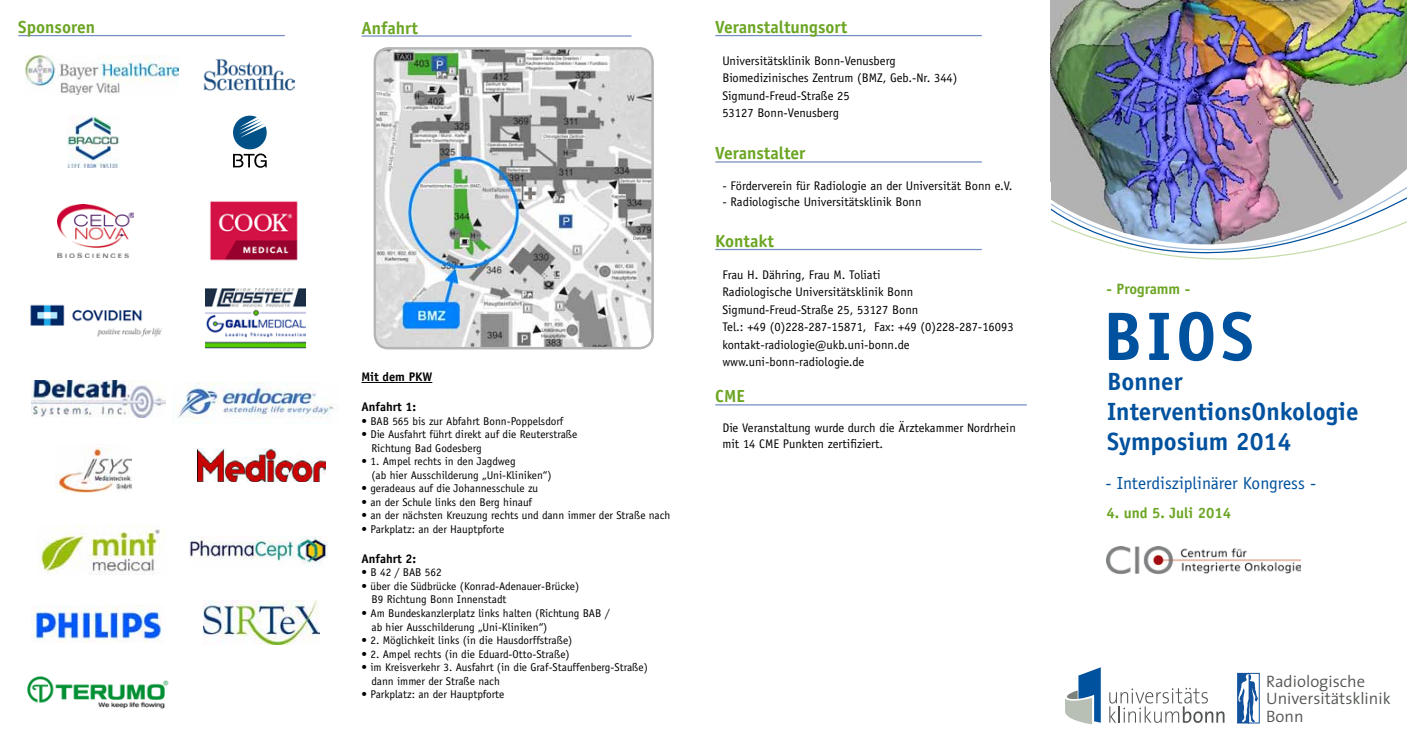
<style>
.page{position:relative;width:1407px;height:745px;background:#fff}
.page>*{position:absolute;margin:0;border:0;box-sizing:border-box;transform-origin:0 0}
.t1{font:700 68.75px "Officina Sans Std";color:#00519e}
.t2{font:700 25px/30px "Officina Sans Std";color:#00519e}
.t3{font:700 17.5px "Officina Sans Std";color:#6ca524}
.t4{font:17.5px "Officina Sans Std";color:#00519e}
.t5{font:300 16.5px/17.9px "The Sans Plain";color:#525651}
.t6{font:700 15px "Officina Sans Std";color:#6ca524}
.t7{font:12.5px/17.5px "Officina Sans Std";color:#000}
.t8{font:700 12.5px "Officina Sans Std";color:#000}
.t9{font:11.25px/13.5px "Officina Sans Std";color:#000}
</style>
<div class="page">
<hr style="left:361px;top:35px;width:270px;height:2px;background:#748dc2">
<hr style="left:361px;top:382px;width:71px;height:1px;background:#000">
<img style="left:1051px;top:0;width:356px;height:151px">
<hr style="left:715px;top:35px;width:267px;height:1px;background:#748dc2">
<hr style="left:715px;top:161px;width:267px;height:1px;background:#748dc2">
<hr style="left:715px;top:249px;width:267px;height:1px;background:#748dc2">
<hr style="left:715px;top:404px;width:312px;height:1px;background:#748dc2">
<svg style="left:1050px;top:151px;width:357px;height:574px"></svg>
<svg style="left:1050px;top:261px;width:357px;height:58px"></svg>
<img style="left:1050px;top:167px;width:357px;height:94px">
<svg style="left:1109px;top:687px;width:115px;height:35px"></svg>
<svg style="left:1065px;top:667px;width:36px;height:57px"></svg>
<div style="left:1237px;top:672px;width:12px;height:50px;border:1px solid #12529d"></div>
<svg style="left:1238px;top:673px;width:20px;height:49px"></svg>
<div style="left:1014px;top:183px;width:37px;height:67px;background:#fff"></div>
<img style="left:375px;top:49px;width:277px;height:299px">
<div style="left:374px;top:47px;width:280px;height:302px;border:2px solid #b3b5b6;border-radius:13px"></div>
<img style="left:1106px;top:545px;width:195px;height:36px">
<img style="left:26px;top:56px;width:153px;height:38px">
<img style="left:203px;top:59px;width:92px;height:31px">
<img style="left:32px;top:605px;width:130px;height:37px">
<img style="left:68px;top:116px;width:51px;height:52px">
<img style="left:209px;top:201px;width:89px;height:60px">
<img style="left:31px;top:380px;width:134px;height:37px">
<img style="left:190px;top:536px;width:138px;height:30px">
<img style="left:203px;top:600px;width:116px;height:44px">
<img style="left:57px;top:205px;width:76px;height:52px">
<img style="left:172px;top:382px;width:162px;height:39px">
<hr style="left:18px;top:35px;width:267px;height:1px;background:#748dc2">
<img style="left:198px;top:448px;width:128px;height:33px">
<img style="left:30px;top:304px;width:131px;height:33px">
<img style="left:206px;top:288px;width:99px;height:60px">
<img style="left:56px;top:444px;width:76px;height:48px">
<svg style="left:233px;top:116px;width:34px;height:52px"></svg>
<img style="left:38px;top:525px;width:126px;height:49px">
<img style="left:27px;top:676px;width:142px;height:33px">
<h3 class="t3" style="left:18px;top:16px;width:78px">Sponsoren</h3>
<h3 class="t3" style="left:361px;top:17px;width:58px">Anfahrt</h3>
<p class="t8" style="left:361px;top:369px;width:72px">Mit dem PKW</p>
<p class="t8" style="left:361px;top:399px;width:56px">Anfahrt 1:</p>
<p class="t9" style="left:361px;top:414px;width:203px">• BAB 565 bis zur Abfahrt Bonn-Poppelsdorf</p>
<p class="t9" style="left:371px;top:427px;width:207px;text-indent:-10px">• Die Ausfahrt führt direkt auf die Reuterstraße<br>Richtung Bad Godesberg</p>
<p class="t9" style="left:371px;top:454px;width:182px;text-indent:-10px">• 1. Ampel rechts in den Jagdweg<br>(ab hier Ausschilderung „Uni-Kliniken“)</p>
<p class="t9" style="left:361px;top:481px;width:178px">• geradeaus auf die Johannesschule zu</p>
<p class="t9" style="left:361px;top:495px;width:172px">• an der Schule links den Berg hinauf</p>
<p class="t9" style="left:361px;top:508px;width:310px">• an der nächsten Kreuzung rechts und dann immer der Straße nach</p>
<p class="t9" style="left:361px;top:522px;width:144px">• Parkplatz: an der Hauptpforte</p>
<p class="t8" style="left:361px;top:550px;width:56px">Anfahrt 2:</p>
<p class="t9" style="left:361px;top:565px;width:82px">• B 42 / BAB 562</p>
<p class="t9" style="left:371px;top:579px;width:209px;text-indent:-10px">• über die Südbrücke (Konrad-Adenauer-Brücke)<br>B9 Richtung Bonn Innenstadt</p>
<p class="t9" style="left:371px;top:606px;width:240px;text-indent:-10px">• Am Bundeskanzlerplatz links halten (Richtung BAB / ab hier Ausschilderung „Uni-Kliniken“)</p>
<p class="t9" style="left:361px;top:633px;width:212px">• 2. Möglichkeit links (in die Hausdorffstraße)</p>
<p class="t9" style="left:361px;top:646px;width:210px">• 2. Ampel rechts (in die Eduard-Otto-Straße)</p>
<p class="t9" style="left:371px;top:660px;width:278px;text-indent:-10px">• im Kreisverkehr 3. Ausfahrt (in die Graf-Stauffenberg-Straße) dann immer der Straße nach</p>
<p class="t9" style="left:361px;top:687px;width:144px">• Parkplatz: an der Hauptpforte</p>
<h3 class="t3" style="left:715px;top:16px;width:133px">Veranstaltungsort</h3>
<p class="t7" style="left:722px;top:52px;width:237px">Universitätsklinik Bonn-Venusberg Biomedizinisches Zentrum (BMZ, Geb.-Nr. 344)<br>Sigmund-Freud-Straße 25<br>53127 Bonn-Venusberg</p>
<h3 class="t3" style="left:715px;top:142px;width:92px">Veranstalter</h3>
<p class="t7" style="left:722px;top:177px;width:292px">- Förderverein für Radiologie an der Universität Bonn e.V.</p>
<p class="t7" style="left:722px;top:193px;width:201px">- Radiologische Universitätsklinik Bonn</p>
<h3 class="t3" style="left:715px;top:230px;width:60px">Kontakt</h3>
<p class="t7" style="left:722px;top:265px;width:293px">Frau H. Dähring, Frau M. Toliati<br>Radiologische Universitätsklinik Bonn Sigmund-Freud-Straße 25, 53127 Bonn<br>Tel.: +49 (0)228-287-15871, Fax: +49 (0)228-287-16093 kontakt-radiologie@ukb.uni-bonn.de www.uni-bonn-radiologie.de</p>
<h3 class="t3" style="left:715px;top:385px;width:31px">CME</h3>
<p class="t7" style="left:722px;top:419px;width:295px;line-height:16.2px">Die Veranstaltung wurde durch die Ärztekammer Nordrhein mit 14 CME Punkten zertifiziert.</p>
<h3 class="t6" style="left:1106px;top:280px;width:85px">- Programm -</h3>
<h1 class="t1" style="left:1103px;top:293px;width:153px">BIOS</h1>
<h2 class="t2" style="left:1107px;top:366px;width:253px">Bonner<br>InterventionsOnkologie<br>Symposium 2014</h2>
<h3 class="t4" style="left:1105px;top:473px;width:212px">- Interdisziplinärer Kongress -</h3>
<h3 class="t6" style="left:1106px;top:502px;width:126px">4. und 5. Juli 2014</h3>
<h3 class="t5" style="left:1266px;top:671px;width:126px">Radiologische<br>Universitatsklinik<br>Bonn</h3>
</div>
